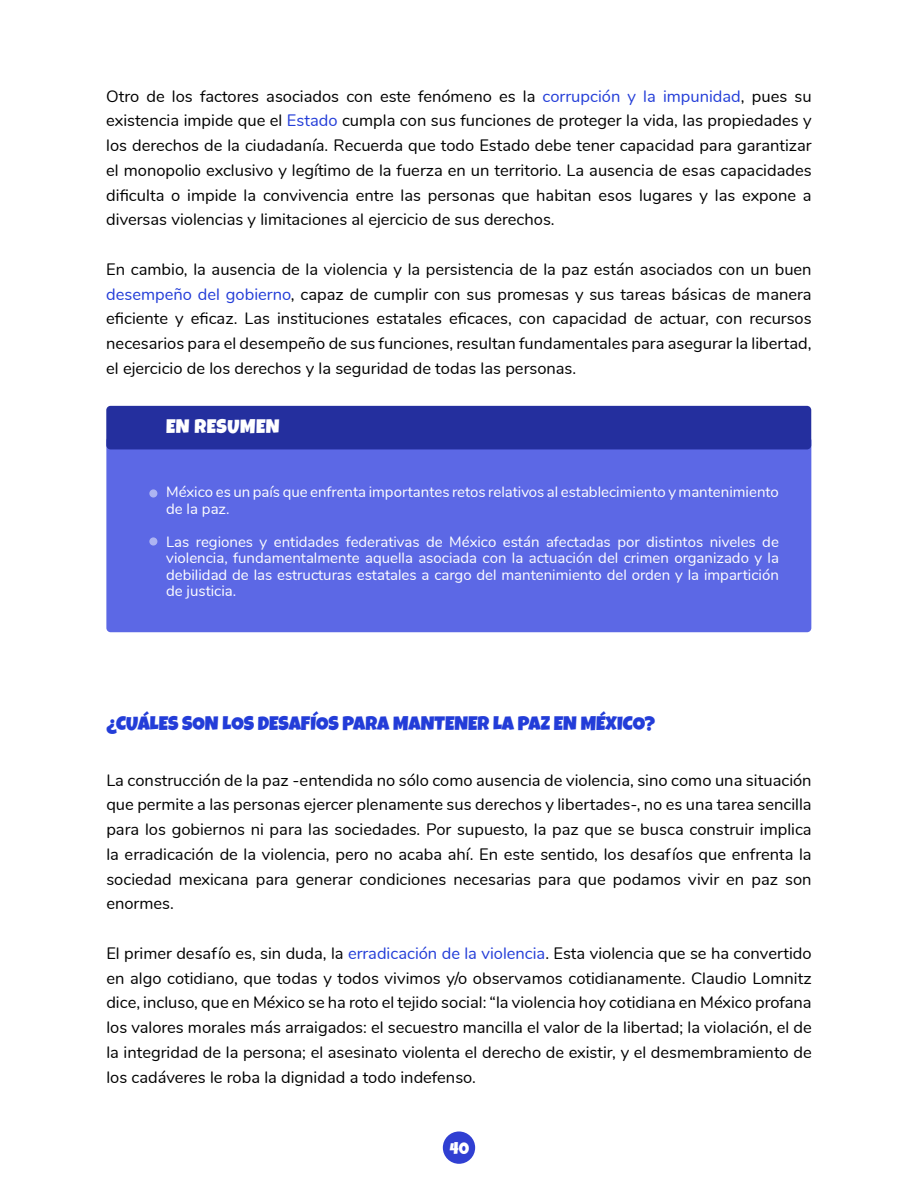
<style>
.page{position:relative;width:918px;height:1188px;background:#fff}
.page>*{position:absolute;margin:0;border:0;box-sizing:border-box;transform-origin:0 0}
.t1{font:19.5px "Luckiest Guy";color:#233dd8}
.t2{font:19.5px "Luckiest Guy";letter-spacing:.025em;color:#fff}
.t3{font:16.5px/24.8px "Nunito";color:#000;text-align:justify}
.t4{font:16.5px "Luckiest Guy";color:#fff}
.t5{font:15px/16.5px "Nunito";color:#fff}
.s1{color:#233dd8}
</style>
<div class="page">
<div style="left:443px;top:1131px;width:32px;height:33px;background:#303fd2;border-radius:50%"></div>
<div style="left:106px;top:436px;width:705px;height:196px;background:#5c68e5;border-radius:4px"></div>
<div style="left:106px;top:406px;width:705px;height:43px;background:#242f9e;border-radius:4px"></div>
<div style="left:149px;top:489px;width:8px;height:9px;background:#adb4f2;border-radius:50%"></div>
<div style="left:149px;top:537px;width:8px;height:9px;background:#adb4f2;border-radius:50%"></div>
<p class="t3" style="left:106px;top:83px;width:707px">Otro de los factores asociados con este fenómeno es la <span class="s1">corrupción y la impunidad</span>, pues su existencia impide que el <span class="s1">Estado</span> cumpla con sus funciones de proteger la vida, las propiedades y los derechos de la ciudadanía. Recuerda que todo Estado debe tener capacidad para garantizar el monopolio exclusivo y legítimo de la fuerza en un territorio. La ausencia de esas capacidades dificulta o impide la convivencia entre las personas que habitan esos lugares y las expone a diversas violencias y limitaciones al ejercicio de sus derechos.</p>
<p class="t3" style="left:106px;top:256px;width:707px">En cambio, la ausencia de la violencia y la persistencia de la paz están asociados con un buen <span class="s1">desempeño del gobierno</span>, capaz de cumplir con sus promesas y sus tareas básicas de manera eficiente y eficaz. Las instituciones estatales eficaces, con capacidad de actuar, con recursos necesarios para el desempeño de sus funciones, resultan fundamentales para asegurar la libertad, el ejercicio de los derechos y la seguridad de todas las personas.</p>
<p class="t2" style="left:166px;top:414px;width:115px">EN RESUMEN</p>
<p class="t5" style="left:166px;top:483px;width:614px">México es un país que enfrenta importantes retos relativos al establecimiento y mantenimiento de la paz.</p>
<p class="t5" style="left:166px;top:532px;width:614px;text-align:justify">Las regiones y entidades federativas de México están afectadas por distintos niveles de violencia, fundamentalmente aquella asociada con la actuación del crimen organizado y la debilidad de las estructuras estatales a cargo del mantenimiento del orden y la impartición de justicia.</p>
<p class="t1" style="left:106px;top:710px;width:551px">¿CUÁLES SON LOS DESAFÍOS PARA MANTENER LA PAZ EN MÉXICO?</p>
<p class="t3" style="left:106px;top:767px;width:707px">La construcción de la paz -entendida no sólo como ausencia de violencia, sino como una situación que permite a las personas ejercer plenamente sus derechos y libertades-, no es una tarea sencilla para los gobiernos ni para las sociedades. Por supuesto, la paz que se busca construir implica la erradicación de la violencia, pero no acaba ahí. En este sentido, los desafíos que enfrenta la sociedad mexicana para generar condiciones necesarias para que podamos vivir en paz son enormes.</p>
<p class="t3" style="left:106px;top:940px;width:707px">El primer desafío es, sin duda, la <span class="s1">erradicación de la violencia</span>. Esta violencia que se ha convertido en algo cotidiano, que todas y todos vivimos y/o observamos cotidianamente. Claudio Lomnitz dice, incluso, que en México se ha roto el tejido social: “la violencia hoy cotidiana en México profana los valores morales más arraigados: el secuestro mancilla el valor de la libertad; la violación, el de la integridad de la persona; el asesinato violenta el derecho de existir, y el desmembramiento de los cadáveres le roba la dignidad a todo indefenso.</p>
<p class="t4" style="left:450px;top:1138px;width:21px">40</p>
</div>
